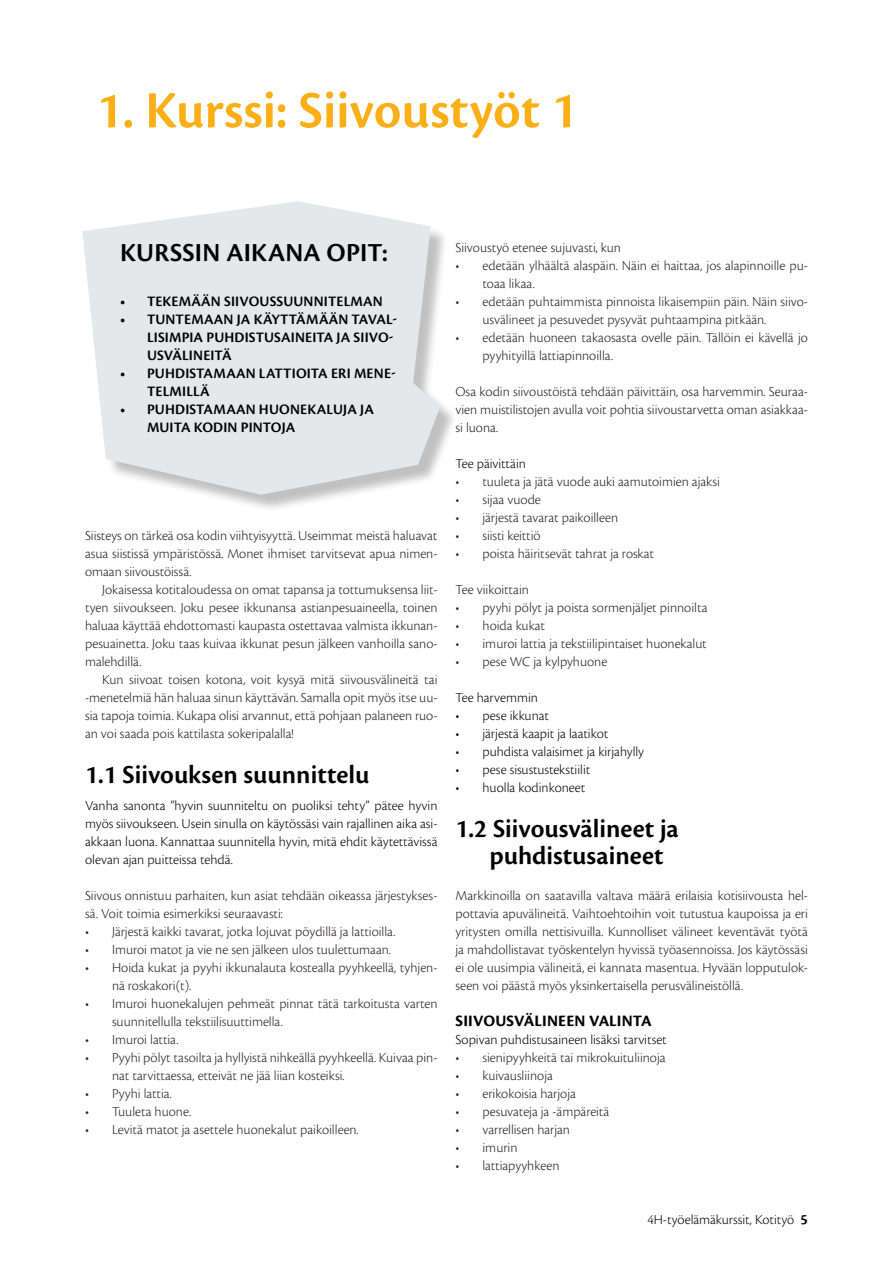
<style>
.page{position:relative;width:893px;height:1263px;background:#fff}
.page>*{position:absolute;margin:0;border:0;box-sizing:border-box;transform-origin:0 0}
.t1{font:600 54px "Cronos Pro";color:#fcaf17}
.t2{font:600 27px/27px "Cronos Pro";color:#000}
.t3{font:700 16.5px "Cronos Pro";color:#000}
.t4{font:600 15px/18px "Cronos Pro";letter-spacing:.01em;color:#000}
.t5{font:300 14.25px/18px "Cronos Pro";color:#231f1f}
.t6{font:300 14.25px/18px "Cronos Pro";color:#000;text-align:justify}
.s1{font-weight:600;font-size:15px}
</style>
<div class="page">
<div style="left:85px;top:204px;width:373px;height:309px;background:#000;opacity:.25"></div>
<svg style="left:82px;top:201px;width:358px;height:294px;background:#e7e8e9"></svg>
<h1 class="t1" style="left:96px;top:79px;width:483px">1. Kurssi: Siivoustyöt 1</h1>
<h2 class="t2" style="left:120px;top:239px;width:269px">Kurssi n aikana opit:</h2>
<p class="t4" style="left:120px;top:293px;width:254px">• TEKEMÄÄN SIIVOUSSUUNN ITELMAN</p>
<p class="t4" style="left:120px;top:311px;width:95px">• TUNTEMAAN</p>
<p class="t4" style="left:147px;top:311px;width:251px;text-indent:90px">JA KÄYTTÄMÄÄN TAVAL-<br>LISIMPIA PUHDISTUSAINEITA JA SIIVO-<br>USVÄLINEITÄ</p>
<p class="t4" style="left:120px;top:365px;width:117px">• PUHDISTAMAAN</p>
<p class="t4" style="left:259px;top:365px;width:138px">LATTIOITA ERI MENE-</p>
<p class="t4" style="left:147px;top:383px;width:64px">TELMILLÄ</p>
<p class="t4" style="left:120px;top:401px;width:117px">• PUHDISTAMAAN</p>
<p class="t4" style="left:147px;top:401px;width:228px;text-indent:112px">HUONEKALUJA JA<br>MUITA KODIN PINTOJA</p>
<p class="t5" style="left:85px;top:527px;width:354px;text-align:justify">Siisteys on tärkeä osa kodin viihtyisyyttä. Useimmat meistä haluavat asua siistissä ympäristössä. Monet ihmiset tarvitsevat apua nimen&shy;omaan siivoustöissä.</p>
<p class="t5" style="left:85px;top:580px;width:354px;text-align:justify;text-indent:17px">Jokaisessa kotitaloudessa on omat tapansa ja tottumuksensa liit&shy;tyen siivoukseen. Joku pesee ikkunansa astianpesuaineella, toinen haluaa käyttää ehdottomasti kaupasta ostettavaa valmista ikkunan&shy;pesuainetta. Joku taas kuivaa ikkunat pesun jälkeen vanhoilla sano&shy;malehdillä.</p>
<p class="t5" style="left:85px;top:670px;width:354px;text-align:justify;text-indent:17px">Kun siivoat toisen kotona, voit kysyä mitä siivousvälineitä tai -menetelmiä hän haluaa sinun käyttävän. Samalla opit myös itse uu&shy;sia tapoja toimia. Kukapa olisi arvannut, että pohjaan palaneen ruo&shy;an voi saada pois kattilasta sokeripalalla!</p>
<h2 class="t2" style="left:85px;top:761px;width:286px">1.1 Siivouksen suunnittelu</h2>
<p class="t6" style="left:85px;top:797px;width:354px">Vanha sanonta ”hyvin suunniteltu on puoliksi tehty” pätee hyvin myös siivoukseen. Usein sinulla on käytössäsi vain rajallinen aika asi&shy;akkaan luona. Kannattaa suunnitella hyvin, mitä ehdit käytettävissä olevan ajan puitteissa tehdä.</p>
<p class="t5" style="left:85px;top:886px;width:354px">Siivous onnistuu parhaiten, kun asiat tehdään oikeassa järjestykses&shy;sä. Voit toimia esimerkiksi seuraavasti:</p>
<p class="t5" style="left:85px;top:922px;width:312px">• Järjestä kaikki tavarat, jotka lojuvat pöydillä ja lattioilla.</p>
<p class="t5" style="left:85px;top:940px;width:307px">• Imuroi matot ja vie ne sen jälkeen ulos tuulettumaan.</p>
<p class="t5" style="left:112px;top:958px;width:327px;text-indent:-27px">• Hoida kukat ja pyyhi ikkunalauta kostealla pyyhkeellä, tyhjen&shy;nä roskakori(t).</p>
<p class="t5" style="left:112px;top:994px;width:327px;text-indent:-27px">• Imuroi huonekalujen pehmeät pinnat tätä tarkoitusta varten suunnitellulla tekstiilisuuttimella.</p>
<p class="t5" style="left:85px;top:1030px;width:95px">• Imuroi lattia.</p>
<p class="t5" style="left:112px;top:1048px;width:327px;text-indent:-27px">• Pyyhi pölyt tasoilta ja hyllyistä nihkeällä pyyhkeellä. Kuivaa pin&shy;nat tarvittaessa, etteivät ne jää liian kosteiksi.</p>
<p class="t5" style="left:85px;top:1084px;width:88px">• Pyyhi lattia.</p>
<p class="t5" style="left:85px;top:1102px;width:108px">• Tuuleta huone.</p>
<p class="t5" style="left:85px;top:1120px;width:275px">• Levitä matot ja asettele huonekalut paikoilleen.</p>
<p class="t5" style="left:455px;top:238px;width:167px">Siivoustyö etenee sujuvasti, kun</p>
<p class="t5" style="left:482px;top:256px;width:327px;text-indent:-27px">• edetään ylhäältä alaspäin. Näin ei haittaa, jos alapinnoille pu&shy;toaa likaa.</p>
<p class="t5" style="left:482px;top:292px;width:327px;text-indent:-27px">• edetään puhtaimmista pinnoista likaisempiin päin. Näin siivo&shy;usvälineet ja pesuvedet pysyvät puhtaampina pitkään.</p>
<p class="t5" style="left:482px;top:328px;width:327px;text-indent:-27px">• edetään huoneen takaosasta ovelle päin. Tällöin ei kävellä jo pyyhityillä lattiapinnoilla.</p>
<p class="t5" style="left:455px;top:382px;width:354px;text-align:justify">Osa kodin siivoustöistä tehdään päivittäin, osa harvemmin. Seuraa&shy;vien muistilistojen avulla voit pohtia siivoustarvetta oman asiakkaa&shy;si luona.</p>
<p class="t6" style="left:455px;top:454px;width:72px">Tee päivittäin</p>
<p class="t5" style="left:455px;top:472px;width:266px">• tuuleta ja jätä vuode auki aamutoimien ajaksi</p>
<p class="t5" style="left:455px;top:490px;width:87px">• sijaa vuode</p>
<p class="t5" style="left:455px;top:508px;width:164px">• järjestä tavarat paikoilleen</p>
<p class="t5" style="left:455px;top:526px;width:87px">• siisti keittiö</p>
<p class="t5" style="left:455px;top:544px;width:200px">• poista häiritsevät tahrat ja roskat</p>
<p class="t5" style="left:455px;top:580px;width:75px">Tee viikoittain</p>
<p class="t5" style="left:455px;top:598px;width:254px">• pyyhi pölyt ja poista sormenjäljet pinnoilta</p>
<p class="t5" style="left:455px;top:616px;width:91px">• hoida kukat</p>
<p class="t5" style="left:455px;top:634px;width:253px">• imuroi lattia ja tekstiilipintaiset huonekalut</p>
<p class="t5" style="left:455px;top:652px;width:153px">• pese WC ja kylpyhuone</p>
<p class="t6" style="left:455px;top:688px;width:84px">Tee harvemmin</p>
<p class="t6" style="left:455px;top:706px;width:95px">• pese ikkunat</p>
<p class="t6" style="left:455px;top:724px;width:154px">• järjestä kaapit ja laatikot</p>
<p class="t6" style="left:455px;top:742px;width:190px">• puhdista valaisimet ja kirjahylly</p>
<p class="t6" style="left:455px;top:760px;width:136px">• pese sisustustekstiilit</p>
<p class="t6" style="left:455px;top:778px;width:131px">• huolla kodinkoneet</p>
<h2 class="t2" style="left:489px;top:815px;width:191px;text-indent:-34px">1.2 Siivousvälineet ja puhdistusaineet</h2>
<p class="t5" style="left:455px;top:887px;width:354px;text-align:justify">Markkinoilla on saatavilla valtava määrä erilaisia kotisiivousta hel&shy;pottavia apuvälineitä. Vaihtoehtoihin voit tutustua kaupoissa ja eri yritysten omilla nettisivuilla. Kunnolliset välineet keventävät työtä ja mahdollistavat työskentelyn hyvissä työasennoissa. Jos käytössäsi ei ole uusimpia välineitä, ei kannata masentua. Hyvään lopputulok&shy;seen voi päästä myös yksinkertaisella perusvälineistöllä.</p>
<p class="t3" style="left:456px;top:1011px;width:18px">SIIVOUSVÄLINEEN</p>
<p class="t3" style="left:589px;top:1011px;width:10px">VALINTA</p>
<p class="t6" style="left:455px;top:1031px;width:213px">Sopivan puhdistusaineen lisäksi tarvitset</p>
<p class="t5" style="left:455px;top:1049px;width:212px">• sienipyyhkeitä tai mikrokuituliinoja</p>
<p class="t5" style="left:455px;top:1066px;width:99px">• kuivausliinoja</p>
<p class="t5" style="left:455px;top:1084px;width:122px">• erikokoisia harjoja</p>
<p class="t5" style="left:455px;top:1102px;width:155px">• pesuvateja ja -ämpäreitä</p>
<p class="t5" style="left:455px;top:1120px;width:116px">• varrellisen harjan</p>
<p class="t5" style="left:455px;top:1138px;width:64px">• imurin</p>
<p class="t5" style="left:455px;top:1156px;width:105px">• lattiapyyhkeen</p>
<p class="t6" style="left:647px;top:1211px;width:162px">4H-työelämäkurssit, Kotityö <span class="s1">5</span></p>
</div>
